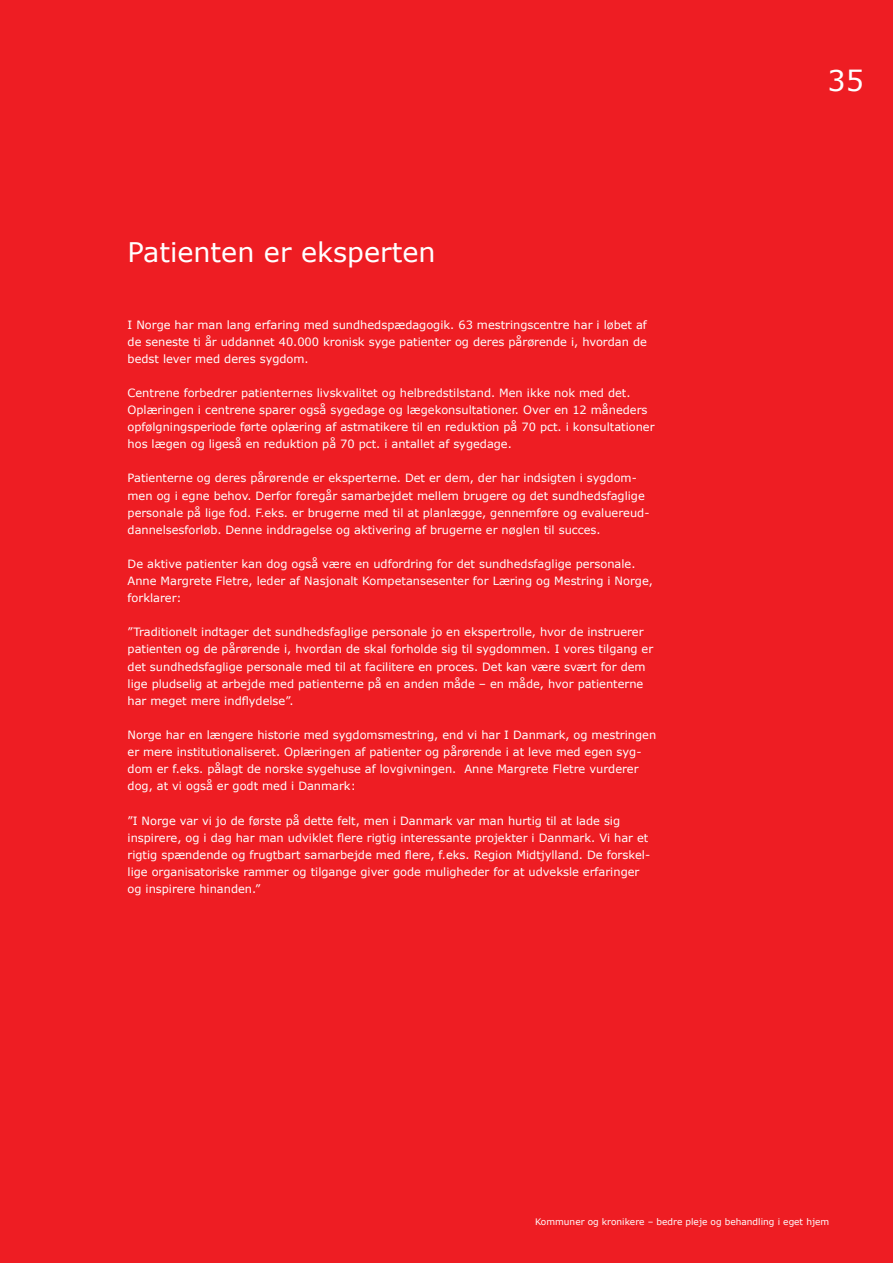
<style>
.page{position:relative;width:893px;height:1263px;background:#ee1d23}
.page>*{position:absolute;margin:0;border:0;box-sizing:border-box;transform-origin:0 0}
.t1{font:28.5px "Verdana";color:#fff}
.Blå_overskrifter{font:27px "Verdana";color:#fff}
.Brødtekst{font:11.4px/17.1px "Verdana";color:#fff}
.t2{font:9px "Verdana";color:#fff}
</style>
<div class="page">
<p class="Blå_overskrifter" style="left:128px;top:235px;width:309px">Patienten er eksperten</p>
<p class="Brødtekst" style="left:128px;top:315px;width:521px;text-align:justify">I Norge har man lang erfaring med sundhedspædagogik. 63 mestringscentre har i løbet af de seneste ti år uddannet 40.000 kronisk syge patienter og deres pårørende i, hvordan de bedst lever med deres sygdom.</p>
<p class="Brødtekst" style="left:128px;top:384px;width:529px">Centrene forbedrer patienternes livskvalitet og helbredstilstand. Men ikke nok med det.<br>Oplæringen i centrene sparer også sygedage og lægekonsultationer. Over en 12 måneders opfølgningsperiode førte oplæring af astmatikere til en reduktion på 70 pct. i konsultationer hos lægen og ligeså en reduktion på 70 pct. i antallet af sygedage.</p>
<p class="Brødtekst" style="left:128px;top:469px;width:523px">Patienterne og deres pårørende er eksperterne. Det er dem, der har indsigten i sygdom&shy;men og i egne behov. Derfor foregår samarbejdet mellem brugere og det sundhedsfaglige personale på lige fod. F.eks. er brugerne med til at planlægge, gennemføre og evaluereud&shy;dannelsesforløb. Denne inddragelse og aktivering af brugerne er nøglen til succes.</p>
<p class="Brødtekst" style="left:128px;top:555px;width:527px">De aktive patienter kan dog også være en udfordring for det sundhedsfaglige personale.<br>Anne Margrete Fletre, leder af Nasjonalt Kompetansesenter for Læring og Mestring i Norge, forklarer:</p>
<p class="Brødtekst" style="left:128px;top:623px;width:527px">”Traditionelt indtager det sundhedsfaglige personale jo en ekspertrolle, hvor de instruerer patienten og de pårørende i, hvordan de skal forholde sig til sygdommen. I vores tilgang er det sundhedsfaglige personale med til at facilitere en proces. Det kan være svært for dem lige pludselig at arbejde med patienterne på en anden måde – en måde, hvor patienterne har meget mere indflydelse”.</p>
<p class="Brødtekst" style="left:128px;top:726px;width:530px">Norge har en længere historie med sygdomsmestring, end vi har I Danmark, og mestringen er mere institutionaliseret. Oplæringen af patienter og pårørende i at leve med egen syg&shy;dom er f.eks. pålagt de norske sygehuse af lovgivningen. Anne Margrete Fletre vurderer dog, at vi også er godt med i Danmark:</p>
<p class="Brødtekst" style="left:128px;top:811px;width:524px">”I Norge var vi jo de første på dette felt, men i Danmark var man hurtig til at lade sig inspirere, og i dag har man udviklet flere rigtig interessante projekter i Danmark. Vi har et rigtig spændende og frugtbart samarbejde med flere, f.eks. Region Midtjylland. De forskel&shy;lige organisatoriske rammer og tilgange giver gode muligheder for at udveksle erfaringer og inspirere hinanden.”</p>
<p class="t1" style="left:828px;top:62px;width:38px">35</p>
<p class="t2" style="left:535px;top:1216px;width:296px">Kommuner og kronikere – bedre pleje og behandling i eget hjem</p>
</div>
